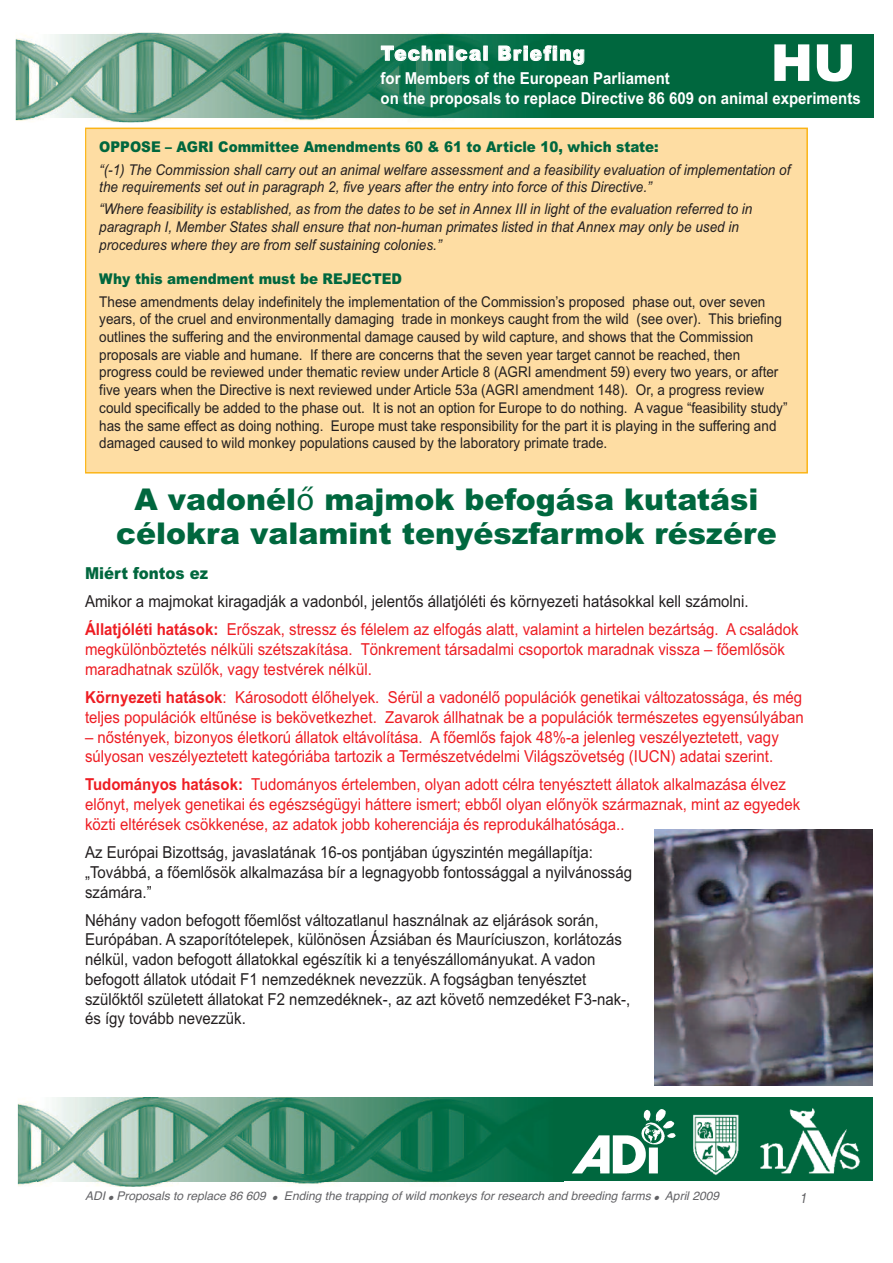
<style>
.page{position:relative;width:893px;height:1263px;background:#fff}
.page>*{position:absolute;margin:0;border:0;box-sizing:border-box;transform-origin:0 0}
.t1{font:900 51px "Arial";color:#fff}
.t2{font:900 30px/34.2px "Arial";color:#00673e;text-align:center}
.t3{font:900 19.8px "Arial";letter-spacing:.085em;color:#fff;scale:.91 1}
.t4{font:16.5px/19.6px "Arial";color:#ee1d23;scale:.91 1}
.t5{font:16.5px/19.6px "Arial";color:#231f20;scale:.91 1}
.t6{font:700 16.5px/20.9px "Arial";color:#fff;scale:.91 1}
.t7{font:900 16.5px "Arial";color:#00673e;scale:.91 1}
.t8{font:14.85px/17.7px "Arial";color:#231f20;scale:.91 1}
.t9{font:italic 14.85px/17.7px "Arial";color:#231f20;scale:.91 1}
.t10{font:900 14.85px "Arial";color:#00673e;scale:.91 1}
.t11{font:italic 14.4px "Helvetica";color:#636366;scale:.83 1}
.t12{font:italic 12px "Helvetica";color:#636366}
.s1{font-family:"Lucida Grande";font-weight:400}
.s2{font-weight:700;color:#ee1d23}
.s3{color:#ee1d23}
.s4{font-weight:700}
</style>
<div class="page">
<img style="left:16px;top:33px;width:538px;height:89px">
<div style="left:552px;top:34px;width:321px;height:84px;background:#00673e"></div>
<img style="left:35px;top:34px;width:517px;height:84px">
<img style="left:18px;top:1101px;width:544px;height:86px">
<div style="left:554px;top:1097px;width:319px;height:84px;background:#00673e"></div>
<img style="left:37px;top:1097px;width:517px;height:84px">
<img style="left:572px;top:1109px;width:104px;height:65px">
<img style="left:693px;top:1114px;width:46px;height:62px">
<img style="left:760px;top:1108px;width:101px;height:66px">
<div style="left:87px;top:129px;width:719px;height:343px;background:#fedda3"></div>
<div style="left:85px;top:128px;width:723px;height:345px;border:2px solid #fbb416"></div>
<img style="left:654px;top:829px;width:219px;height:256px">
<h1 class="t1" style="left:771px;top:33px;width:86px">HU</h1>
<h3 class="t3" style="left:381px;top:42px;width:226px">Technical Briefing</h3>
<p class="t6" style="left:381px;top:67px;width:529px">for Members of the European Parliament<br>on the proposals to replace Directive 86 609 on animal experiments</p>
<p class="t10" style="left:99px;top:139px;width:616px">OPPOSE – AGRI Committee Amendments 60 &amp; 61 to Article 10, which state:</p>
<p class="t9" style="left:99px;top:161px;width:761px">“(-1) The Commission shall carry out an animal welfare assessment and a feasibility evaluation of implementation of the requirements set out in paragraph 2, five years after the entry into force of this Directive.”</p>
<p class="t9" style="left:99px;top:200px;width:719px">“Where feasibility is established, as from the dates to be set in Annex III in light of the evaluation referred to in paragraph I, Member States shall ensure that non-human primates listed in that Annex may only be used in procedures where they are from self sustaining colonies.”</p>
<p class="t10" style="left:99px;top:271px;width:334px">Why this amendment must be REJECTED</p>
<p class="t8" style="left:99px;top:293px;width:758px">These amendments delay indefinitely the implementation of the Commission’s proposed phase out, over seven years, of the cruel and environmentally damaging trade in monkeys caught from the wild (see over). This briefing outlines the suffering and the environmental damage caused by wild capture, and shows that the Commission proposals are viable and humane. If there are concerns that the seven year target cannot be reached, then progress could be reviewed under thematic review under Article 8 (AGRI amendment 59) every two years, or after five years when the Directive is next reviewed under Article 53a (AGRI amendment 148). Or, a progress review could specifically be added to the phase out. It is not an option for Europe to do nothing. A vague “feasibility study” has the same effect as doing nothing. Europe must take responsibility for the part it is playing in the suffering and damaged caused to wild monkey populations caused by the laboratory primate trade.</p>
<h2 class="t2" style="left:116px;top:482px;width:662px">A vadonél<span class="s1">ő</span> majmok befogása kutatási célokra valamint tenyészfarmok részére</h2>
<p class="t7" style="left:85px;top:563px;width:137px">Miért fontos ez</p>
<p class="t5" style="left:85px;top:587px;width:786px;line-height:28.2px">Amikor a majmokat kiragadják a vadonból, jelentős állatjóléti és környezeti hatásokkal kell számolni.<br><span class="s2">Állatjóléti hatások:</span> <span class="s3">Erőszak, stressz és félelem az elfogás alatt, valamint a hirtelen bezártság. A családok</span></p>
<p class="t4" style="left:85px;top:640px;width:771px">megkülönböztetés nélküli szétszakítása. Tönkrement társadalmi csoportok maradnak vissza – főemlősök maradhatnak szülők, vagy testvérek nélkül.</p>
<p class="t4" style="left:85px;top:687px;width:791px"><span class="s4">Környezeti hatások</span>: Károsodott élőhelyek. Sérül a vadonélő populációk genetikai változatossága, és még teljes populációk eltűnése is bekövetkezhet. Zavarok állhatnak be a populációk természetes egyensúlyában</p>
<p class="t4" style="left:85px;top:727px;width:764px">– nőstények, bizonyos életkorú állatok eltávolítása. A főemlős fajok 48%-a jelenleg veszélyeztetett, vagy súlyosan veszélyeztetett kategóriába tartozik a Természetvédelmi Világszövetség (IUCN) adatai szerint.</p>
<p class="t4" style="left:85px;top:775px;width:788px"><span class="s4">Tudományos hatások:</span> Tudományos értelemben, olyan adott célra tenyésztett állatok alkalmazása élvez előnyt, melyek genetikai és egészségügyi háttere ismert; ebből olyan előnyök származnak, mint az egyedek közti eltérések csökkenése, az adatok jobb koherenciája és reprodukálhatósága..</p>
<p class="t5" style="left:85px;top:842px;width:603px">Az Európai Bizottság, javaslatának 16-os pontjában úgyszintén megállapítja: „Továbbá, a főemlősök alkalmazása bír a legnagyobb fontossággal a nyilvánosság számára.”</p>
<p class="t5" style="left:85px;top:910px;width:601px">Néhány vadon befogott főemlőst változatlanul használnak az eljárások során, Európában. A szaporítótelepek, különösen Ázsiában és Mauríciuszon, korlátozás nélkül, vadon befogott állatokkal egészítik ki a tenyészállományukat. A vadon befogott állatok utódait F1 nemzedéknek nevezzük. A fogságban tenyésztet szülőktől született állatokat F2 nemzedéknek-, az azt követő nemzedéket F3-nak-, és így tovább nevezzük.</p>
<p class="t12" style="left:85px;top:1188px;width:635px">ADI ● Proposals to replace 86 609 ● Ending the trapping of wild monkeys for research and breeding farms ● April 2009</p>
<p class="t11" style="left:800px;top:1189px;width:10px">1</p>
</div>
